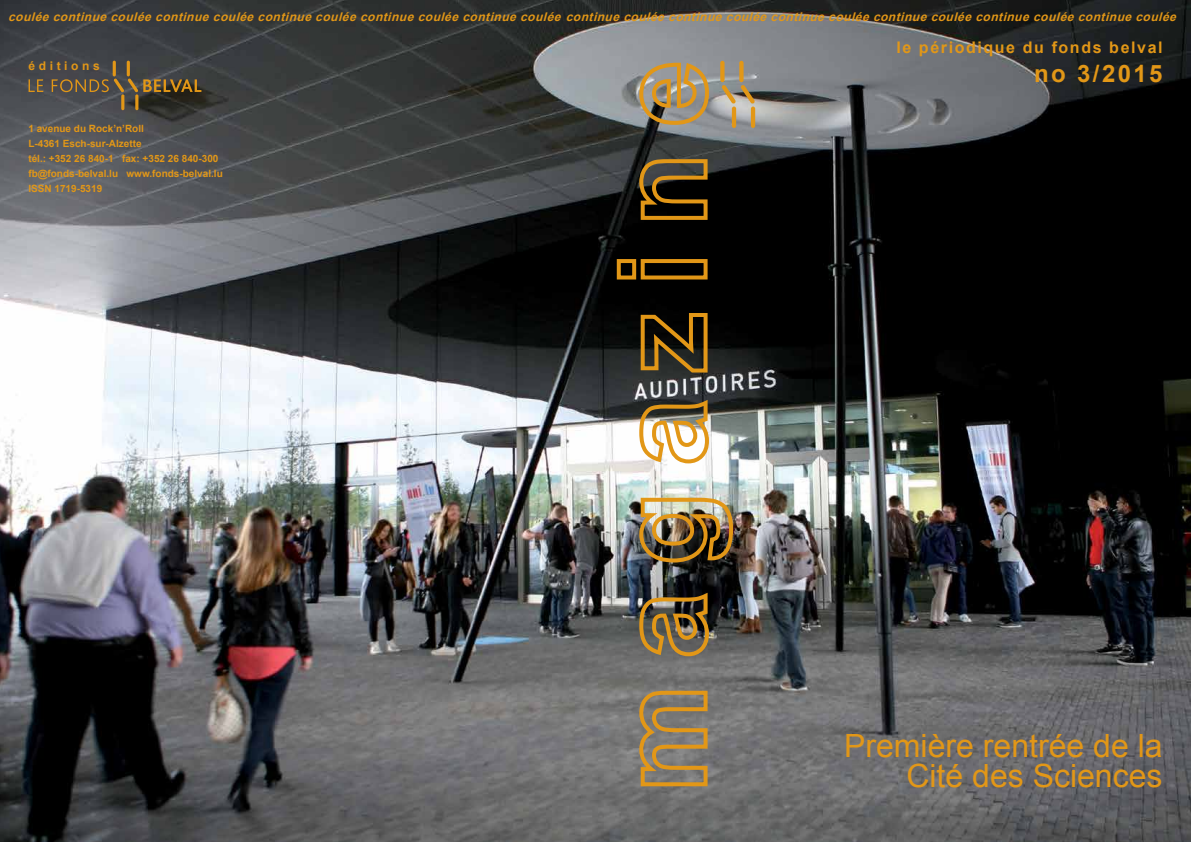
<style>
.page{position:relative;width:1191px;height:842px;background:#fff}
.page>*{position:absolute;margin:0;border:0;box-sizing:border-box;transform-origin:0 0}
.t1{font:32px/30px "Arial";color:#e29717;text-align:right}
.t2{font:700 24px "Arial";letter-spacing:.1em;color:#e29717}
.t3{font:700 16px "Arial";letter-spacing:.1em;color:#e29717}
.t4{font:italic 700 12px "Arial";color:#e29717}
.t5{font:700 12px "Arial";letter-spacing:.3em;color:#e29717}
.t6{font:700 10px/15px "Arial";color:#e29717}
</style>
<div class="page">
<img style="left:0;top:0;width:1191px;height:842px">
<hr style="left:127px;top:61px;width:3px;height:15px;background:#e29717;border-radius:2px">
<hr style="left:135px;top:94px;width:3px;height:16px;background:#e29717;border-radius:2px">
<hr style="left:113px;top:61px;width:3px;height:15px;background:#e29717;border-radius:2px">
<hr style="left:121px;top:94px;width:3px;height:16px;background:#e29717;border-radius:2px">
<svg style="left:29px;top:79px;width:14px;height:13px"></svg>
<svg style="left:52px;top:78px;width:149px;height:14px;background:#715b38"></svg>
<svg style="left:739px;top:61px;width:4px;height:21px"></svg>
<hr style="left:751px;top:107px;width:4px;height:21px;background:#e29717;border-radius:2px">
<svg style="left:720px;top:61px;width:4px;height:21px"></svg>
<svg style="left:721px;top:85px;width:34px;height:19px"></svg>
<hr style="left:732px;top:107px;width:4px;height:21px;background:#e29717;border-radius:2px">
<svg style="left:636px;top:689px;width:73px;height:99px;background:#96815d"></svg>
<svg style="left:637px;top:589px;width:74px;height:70px;background:#73603d"></svg>
<img style="left:637px;top:495px;width:98px;height:69px">
<svg style="left:637px;top:397px;width:74px;height:69px"></svg>
<svg style="left:615px;top:0;width:96px;height:376px;background:#4e4637"></svg>
<p class="t4" style="left:8px;top:9px;width:1173px">couléecontinuecouléecontinuecouléecontinuecouléecontinuecouléecontinuecoulée continuecouléecontinuecouléecontinuecouléecontinuecouléecontinuecouléecontinuecoulée</p>
<p class="t5" style="left:29px;top:57px;width:73px">éditions</p>
<h3 class="t3" style="left:896px;top:36px;width:268px">le périodique du fonds belval</h3>
<h2 class="t2" style="left:1034px;top:57px;width:130px">no 3/2015</h2>
<p class="t6" style="left:28px;top:121px;width:196px">1 avenue du Rock’n’Roll<br>L-4361 Esch-sur-Alzette<br>tél.: +352 26 840-1 fax: +352 26 840-300 fb@fonds-belval.lu www.fonds-belval.lu<br>ISSN 1719-5319</p>
<h1 class="t1" style="left:844px;top:731px;width:320px">Première rentrée de la<br>Cité des Sciences</h1>
</div>
